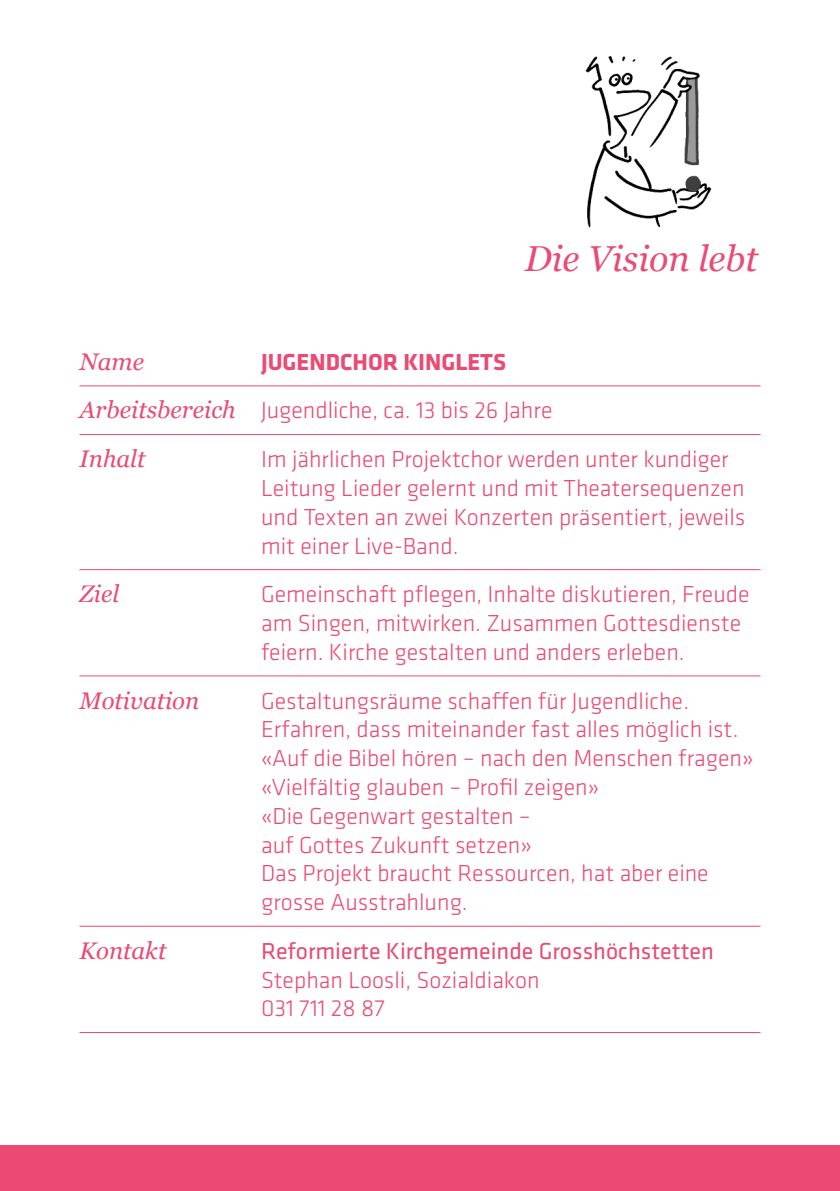
<style>
.page{position:relative;width:840px;height:1191px;background:#fff}
.page>*{position:absolute;margin:0;border:0;box-sizing:border-box;transform-origin:0 0}
.t1{font:italic 36px "Georgia";color:#ea4a74}
.t2{font:300 24px/28.8px "Klavika";color:#ea4a74}
.t3{font:24px "Klavika";color:#ea4a74}
.t4{font:italic 24px "Georgia";color:#ea4a74}
.s1{font-weight:700}
.s2{font-family:"Georgia";font-weight:400;font-style:italic}
</style>
<div class="page">
<img style="left:585px;top:56px;width:127px;height:172px">
<div style="left:0;top:1145px;width:839px;height:46px;background:#ea4a74"></div>
<hr style="left:79px;top:385px;width:681px;height:1px;background:#ea4a74">
<hr style="left:79px;top:434px;width:681px;height:1px;background:#ea4a74">
<hr style="left:79px;top:569px;width:681px;height:1px;background:#ea4a74">
<hr style="left:79px;top:675px;width:681px;height:1px;background:#ea4a74">
<hr style="left:79px;top:925px;width:681px;height:1px;background:#ea4a74">
<hr style="left:79px;top:1032px;width:681px;height:1px;background:#ea4a74">
<h1 class="t1" style="left:524px;top:232px;width:235px">Die Vision lebt</h1>
<p class="t4" style="left:79px;top:344px;width:66px">Name</p>
<p class="t2" style="left:79px;top:338px;width:474px;line-height:48.6px;text-indent:181px"><span class="s1">JUGENDCHOR KINGLETS<br></span><span class="s2">Arbeitsbereich</span> Jugendliche, ca. 13 bis 26 Jahre</p>
<p class="t4" style="left:79px;top:441px;width:67px">Inhalt</p>
<p class="t2" style="left:261px;top:445px;width:485px">Im jährlichen Projektchor werden unter kundiger Leitung Lieder gelernt und mit Theatersequenzen und Texten an zwei Konzerten präsentiert, jeweils mit einer Live-Band.</p>
<p class="t4" style="left:79px;top:576px;width:41px">Ziel</p>
<p class="t2" style="left:261px;top:580px;width:490px">Gemeinschaft pflegen, Inhalte diskutieren, Freude am Singen, mitwirken. Zusammen Gottesdienste feiern. Kirche gestalten und anders erleben.</p>
<p class="t4" style="left:79px;top:682px;width:121px">Motivation</p>
<p class="t2" style="left:261px;top:686px;width:493px">Gestaltungsräume schaffen für Jugendliche.<br>Erfahren, dass miteinander fast alles möglich ist. «Auf die Bibel hören – nach den Menschen fragen» «Vielfältig glauben – Profil zeigen»<br>«Die Gegenwart gestalten –<br>auf Gottes Zukunft setzen»<br>Das Projekt braucht Ressourcen, hat aber eine grosse Ausstrahlung.</p>
<p class="t4" style="left:79px;top:933px;width:88px">Kontakt</p>
<p class="t3" style="left:261px;top:937px;width:454px">Reformierte Kirchgemeinde Grosshöchstetten</p>
<p class="t2" style="left:261px;top:965px;width:280px">Stephan Loosli, Sozialdiakon<br>031 711 28 87</p>
</div>
